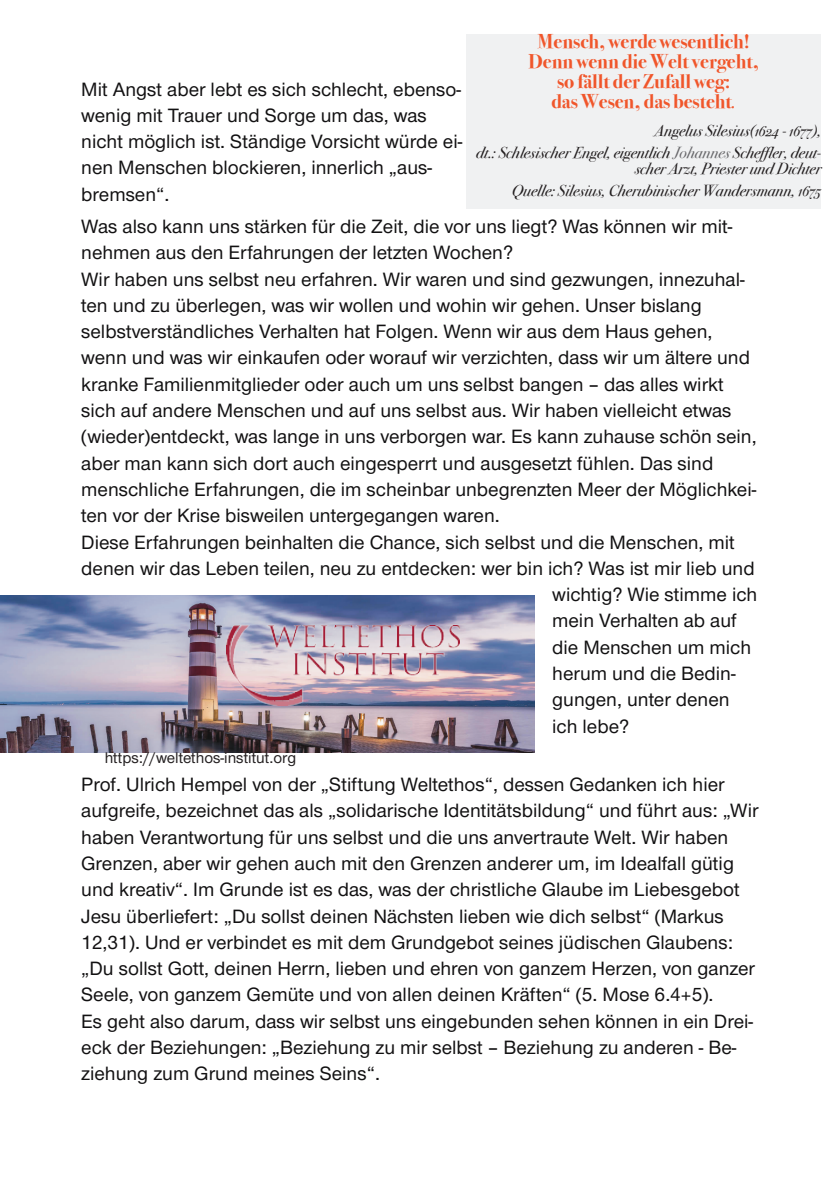
<style>
.page{position:relative;width:840px;height:1191px;background:#fff}
.page>*{position:absolute;margin:0;border:0;box-sizing:border-box;transform-origin:0 0}
.t1{font:500 20px/26.2px "Nordelbica";color:#121112}
.t2{font:700 20px/20px "Bodoni Svty Two OSITCTT";color:#f0562b;text-align:center}
.t3{font:italic 16px/22px "Bodoni Svty Two OSITCTT";color:#231f20;text-align:right}
.t4{font:500 16px "Nordelbica";color:#231f20}
.s1{font-weight:400;font-style:italic}
.s2{color:#69696c}
</style>
<div class="page">
<img style="left:0;top:595px;width:534px;height:157px">
<img style="left:226px;top:625px;width:233px;height:80px">
<div style="left:466px;top:34px;width:354px;height:174px;background:#f0f1f2"></div>
<p class="t2" style="left:528px;top:32px;width:232px">Mensch, werde wesentlich!<br>Denn wenn die Welt vergeht, so fällt der Zufall weg:<br>das Wesen, das besteht<span class="s1">.</span></p>
<p class="t3" style="left:476px;top:120px;width:346px">Angelus Silesius(1624 - 1677),<br>dt.: Schlesischer Engel, eigentlich <span class="s2">Johannes</span> Scheffler, deut-</p>
<p class="t3" style="left:511px;top:158px;width:310px">scher Arzt, Priester und Dichter<br>Quelle: Silesius, Cherubinischer Wandersmann, 1675</p>
<p class="t1" style="left:81px;top:78px;width:382px">Mit Angst aber lebt es sich schlecht, ebenso&shy;wenig mit Trauer und Sorge um das, was nicht möglich ist. Ständige Vorsicht würde ei&shy;nen Menschen blockieren, innerlich „aus&shy;bremsen“.</p>
<p class="t1" style="left:81px;top:216px;width:652px">Was also kann uns stärken für die Zeit, die vor uns liegt? Was können wir mit-</p>
<p class="t1" style="left:81px;top:242px;width:433px">nehmen aus den Erfahrungen der letzten Wochen?</p>
<p class="t1" style="left:81px;top:268px;width:664px">Wir haben uns selbst neu erfahren. Wir waren und sind gezwungen, innezuhal-</p>
<p class="t1" style="left:81px;top:295px;width:621px">ten und zu überlegen, was wir wollen und wohin wir gehen. Unser bislang</p>
<p class="t1" style="left:81px;top:321px;width:632px">selbstverständliches Verhalten hat Folgen. Wenn wir aus dem Haus gehen,</p>
<p class="t1" style="left:81px;top:347px;width:669px">wenn und was wir einkaufen oder worauf wir verzichten, dass wir um ältere und</p>
<p class="t1" style="left:81px;top:373px;width:643px">kranke Familienmitglieder oder auch um uns selbst bangen – das alles wirkt</p>
<p class="t1" style="left:81px;top:400px;width:651px">sich auf andere Menschen und auf uns selbst aus. Wir haben vielleicht etwas</p>
<p class="t1" style="left:81px;top:426px;width:676px">(wieder)entdeckt, was lange in uns verborgen war. Es kann zuhause schön sein,</p>
<p class="t1" style="left:81px;top:452px;width:633px">aber man kann sich dort auch eingesperrt und ausgesetzt fühlen. Das sind</p>
<p class="t1" style="left:81px;top:478px;width:676px">menschliche Erfahrungen, die im scheinbar unbegrenzten Meer der Möglichkei-</p>
<p class="t1" style="left:81px;top:505px;width:420px">ten vor der Krise bisweilen untergegangen waren.</p>
<p class="t1" style="left:81px;top:531px;width:654px">Diese Erfahrungen beinhalten die Chance, sich selbst und die Menschen, mit</p>
<p class="t1" style="left:81px;top:557px;width:674px">denen wir das Leben teilen, neu zu entdecken: wer bin ich? Was ist mir lieb und</p>
<p class="t1" style="left:552px;top:584px;width:206px">wichtig? Wie stimme ich</p>
<p class="t1" style="left:552px;top:610px;width:186px">mein Verhalten ab auf</p>
<p class="t1" style="left:552px;top:636px;width:200px">die Menschen um mich</p>
<p class="t1" style="left:552px;top:662px;width:185px">herum und die Bedin-</p>
<p class="t1" style="left:552px;top:689px;width:179px">gungen, unter denen</p>
<p class="t1" style="left:552px;top:715px;width:78px">ich lebe?</p>
<p class="t4" style="left:105px;top:752px;width:193px">https://weltethos-institut.org</p>
<p class="t1" style="left:81px;top:774px;width:678px">Prof. Ulrich Hempel von der „Stiftung Weltethos“, dessen Gedanken ich hier aufgreife, bezeichnet das als „solidarische Identitätsbildung“ und führt aus: „Wir haben Verantwortung für uns selbst und die uns anvertraute Welt. Wir haben Grenzen, aber wir gehen auch mit den Grenzen anderer um, im Idealfall gütig und kreativ“. Im Grunde ist es das, was der christliche Glaube im Liebesgebot Jesu überliefert: „Du sollst deinen Nächsten lieben wie dich selbst“ (Markus 12,31). Und er verbindet es mit dem Grundgebot seines jüdischen Glaubens: „Du sollst Gott, deinen Herrn, lieben und ehren von ganzem Herzen, von ganzer Seele, von ganzem Gemüte und von allen deinen Kräften“ (5. Mose 6.4+5).<br>Es geht also darum, dass wir selbst uns eingebunden sehen können in ein Drei&shy;eck der Beziehungen: „Beziehung zu mir selbst – Beziehung zu anderen - Be&shy;ziehung zum Grund meines Seins“.</p>
</div>
